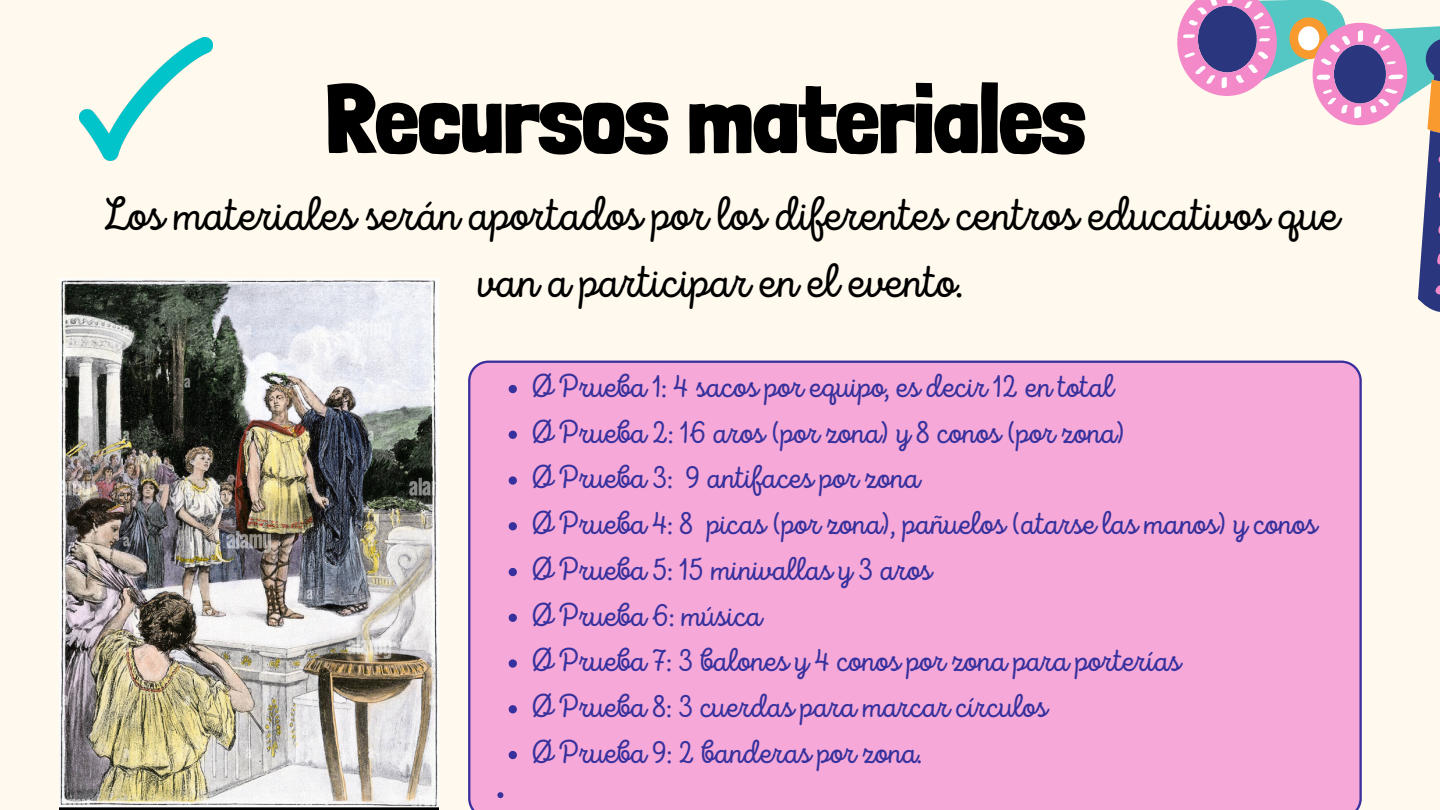
<style>
.page{position:relative;width:1440px;height:810px;background:#fffaed}
.page>*{position:absolute;margin:0;border:0;box-sizing:border-box;transform-origin:0 0}
.t1{font:900 96px "Londrina Solid";color:#000}
.t2{font:48.2px/67.5px "Intro Script";color:#000;text-align:center}
.t3{font:33px "Intro Script";color:#37319d}
</style>
<div class="page">
<div style="left:468px;top:361px;width:893px;height:449px;background:#f6a9d8"></div>
<svg style="left:509px;top:385px;width:8px;height:8px"></svg>
<svg style="left:509px;top:431px;width:8px;height:8px"></svg>
<svg style="left:509px;top:476px;width:8px;height:9px"></svg>
<svg style="left:509px;top:522px;width:8px;height:8px"></svg>
<svg style="left:509px;top:568px;width:8px;height:8px"></svg>
<svg style="left:509px;top:614px;width:8px;height:8px"></svg>
<svg style="left:509px;top:659px;width:8px;height:9px"></svg>
<svg style="left:509px;top:705px;width:8px;height:8px"></svg>
<svg style="left:509px;top:751px;width:8px;height:8px"></svg>
<svg style="left:497px;top:792px;width:6px;height:6px"></svg>
<svg style="left:1418px;top:294px;width:22px;height:18px"></svg>
<svg style="left:1177px;top:17px;width:263px;height:277px"></svg>
<svg style="left:1183px;top:0;width:257px;height:135px"></svg>
<img style="left:79px;top:38px;width:134px;height:123px">
<img style="left:60px;top:279px;width:379px;height:531px">
<p class="t1" style="left:326px;top:62px;width:761px">Recursos materiales</p>
<p class="t2" style="left:102px;top:184px;width:1238px">Los materiales serán aportados por los diferentes centros educativos que van a participar en el evento.</p>
<p class="t3" style="left:530px;top:372px;width:585px">Ø Prueba 1: 4 sacos por equipo, es decir 12 en total</p>
<p class="t3" style="left:530px;top:418px;width:597px">Ø Prueba 2: 16 aros (por zona) y 8 conos (por zona)</p>
<p class="t3" style="left:530px;top:464px;width:391px">Ø Prueba 3: 9 antifaces por zona</p>
<p class="t3" style="left:530px;top:510px;width:788px">Ø Prueba 4: 8 picas (por zona), pañuelos (atarse las manos) y conos</p>
<p class="t3" style="left:530px;top:555px;width:403px">Ø Prueba 5: 15 minivallas y 3 aros</p>
<p class="t3" style="left:530px;top:601px;width:233px">Ø Prueba 6: música</p>
<p class="t3" style="left:530px;top:647px;width:652px">Ø Prueba 7: 3 balones y 4 conos por zona para porterías</p>
<p class="t3" style="left:530px;top:693px;width:519px">Ø Prueba 8: 3 cuerdas para marcar círculos</p>
<p class="t3" style="left:530px;top:738px;width:394px">Ø Prueba 9: 2 banderas por zona.</p>
</div>
